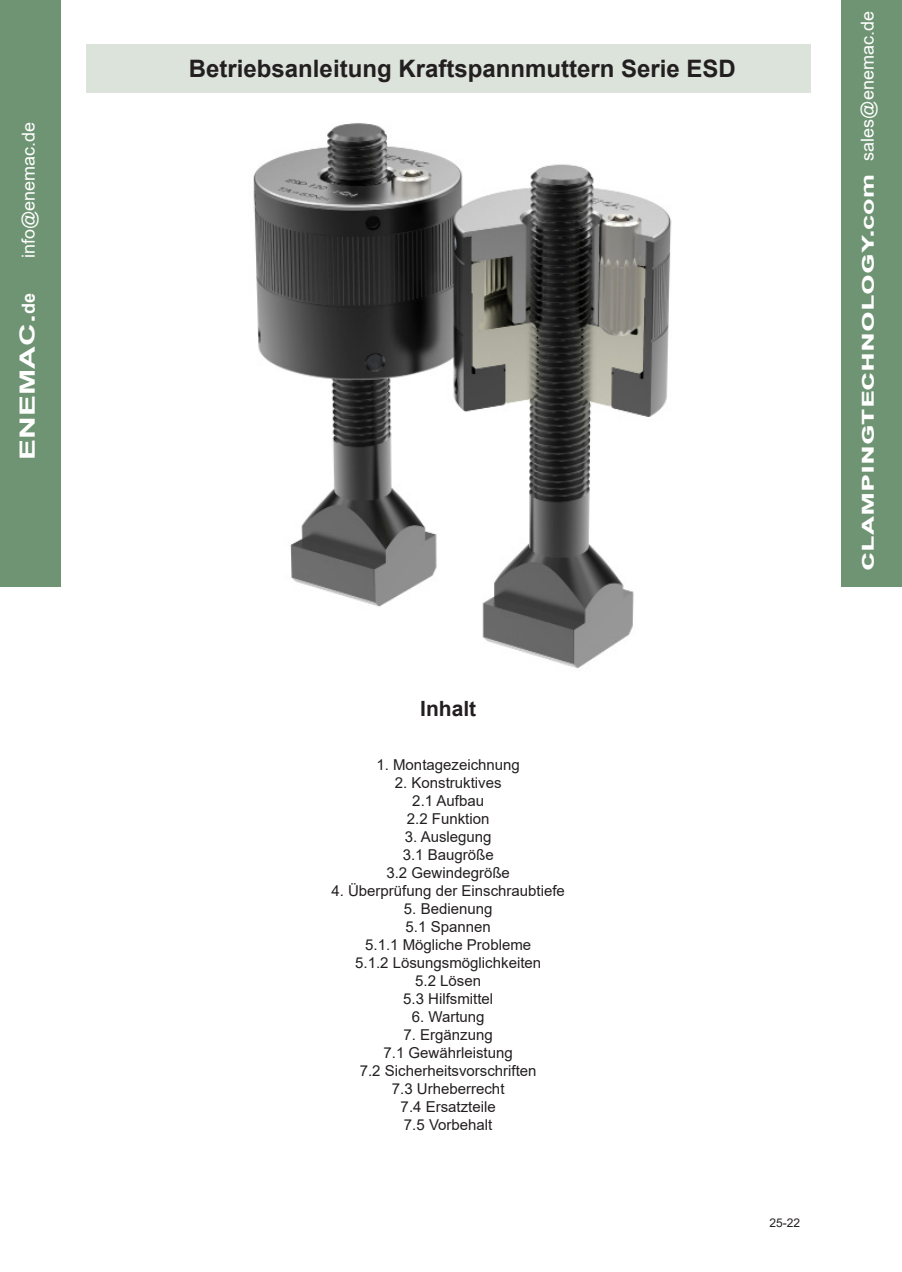
<style>
.page{position:relative;width:902px;height:1272px;background:#fff}
.page>*{position:absolute;margin:0;border:0;box-sizing:border-box;transform-origin:0 0}
.t1{font:700 24px "Arial";color:#231f20}
.t2{font:700 21px "Arial";color:#fff;scale:1.5 1}
.t3{font:700 21px "Arial";color:#231f20}
.t4{font:18px "Arial";color:#fff}
.t5{font:15px "Arial";color:#231f20}
.t6{font:12px "Arial";color:#231f20}
.s1{font-size:18px}
.s2{font-weight:400;font-size:18px}
</style>
<div class="page">
<div style="left:87px;top:44px;width:724px;height:48px;background:#dbe3da"></div>
<img style="left:253px;top:123px;width:419px;height:545px">
<div style="left:841px;top:0;width:60px;height:586px;background:#6e9473"></div>
<div style="left:0;top:0;width:61px;height:586px;background:#6e9473"></div>
<p class="t4" style="left:16px;top:258px;width:138px;rotate:-90deg">info@enemac.de</p>
<p class="t2" style="left:13px;top:460px;width:112px;rotate:-90deg">ENEMAC.<span class="s1">de</span></p>
<p class="t1" style="left:189px;top:52px;width:548px">Betriebsanleitung Kraftspannmuttern Serie ESD</p>
<p class="t3" style="left:420px;top:693px;width:58px">Inhalt</p>
<p class="t5" style="left:376px;top:754px;width:145px">1. Montagezeichnung</p>
<p class="t5" style="left:395px;top:772px;width:108px">2. Konstruktives</p>
<p class="t5" style="left:412px;top:790px;width:73px">2.1 Aufbau</p>
<p class="t5" style="left:407px;top:808px;width:84px">2.2 Funktion</p>
<p class="t5" style="left:405px;top:826px;width:88px">3. Auslegung</p>
<p class="t5" style="left:402px;top:844px;width:92px">3.1 Baugröße</p>
<p class="t5" style="left:386px;top:862px;width:125px">3.2 Gewindegröße</p>
<p class="t5" style="left:331px;top:880px;width:235px">4. Überprüfung der Einschraubtiefe</p>
<p class="t5" style="left:404px;top:898px;width:90px">5. Bedienung</p>
<p class="t5" style="left:405px;top:916px;width:87px">5.1 Spannen</p>
<p class="t5" style="left:365px;top:934px;width:167px">5.1.1 Mögliche Probleme</p>
<p class="t5" style="left:355px;top:952px;width:187px">5.1.2 Lösungsmöglichkeiten</p>
<p class="t5" style="left:415px;top:970px;width:67px">5.2 Lösen</p>
<p class="t5" style="left:403px;top:988px;width:92px">5.3 Hilfsmittel</p>
<p class="t5" style="left:412px;top:1006px;width:74px">6. Wartung</p>
<p class="t5" style="left:403px;top:1024px;width:91px">7. Ergänzung</p>
<p class="t5" style="left:383px;top:1042px;width:131px">7.1 Gewährleistung</p>
<p class="t5" style="left:360px;top:1060px;width:178px">7.2 Sicherheitsvorschriften</p>
<p class="t5" style="left:392px;top:1078px;width:114px">7.3 Urheberrecht</p>
<p class="t5" style="left:400px;top:1096px;width:97px">7.4 Ersatzteile</p>
<p class="t5" style="left:404px;top:1114px;width:90px">7.5 Vorbehalt</p>
<p class="t6" style="left:769px;top:1213px;width:32px">25-22</p>
<p class="t2" style="left:851px;top:570px;width:374px;rotate:-90deg">clampingtechnology.<span class="s1">com</span> <span class="s2">sales@enemac.de</span></p>
</div>
